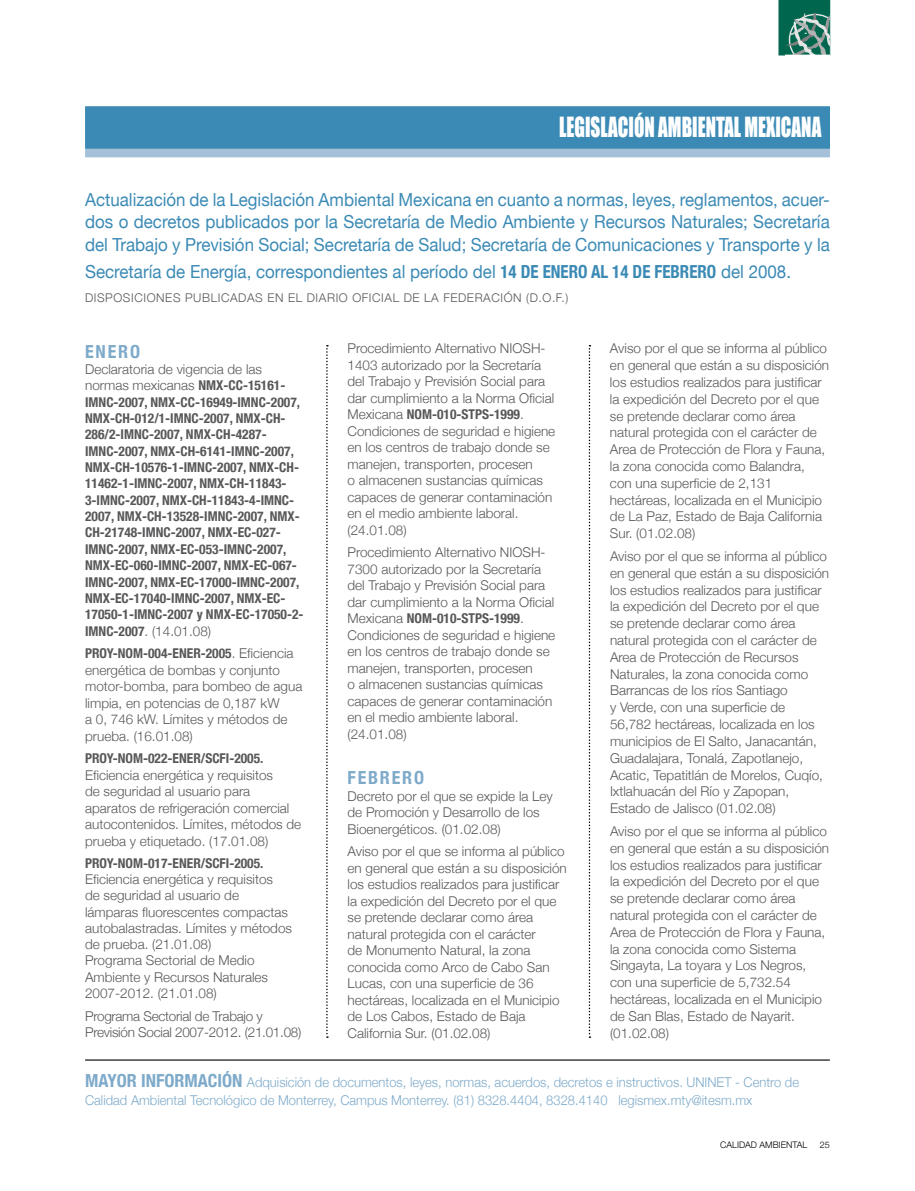
<style>
.page{position:relative;width:915px;height:1191px;background:#fff}
.page>*{position:absolute;margin:0;border:0;box-sizing:border-box;transform-origin:0 0}
.t1{font:25.5px "Impact";color:#fff;scale:.75 1}
.t2{font:18px/22.5px "Helvetica Neue";color:#3b8ab5;text-align:justify;scale:.94 1}
.t3{font:700 condensed 18px "Helvetica Neue";letter-spacing:.1em;color:#7eaaca}
.t4{font:300 13.5px/16.5px "Helvetica Neue";color:#58585a}
.t5{font:700 condensed 13.5px/16.4px "Helvetica Neue";color:#58585a}
.t6{font:300 13.5px/18px "Helvetica Neue";color:#7eaaca;scale:.96 1}
.t7{font:300 13.5px/16.5px "Helvetica Neue";letter-spacing:-.02em;color:#58585a}
.t8{font:300 12px "Helvetica Neue";letter-spacing:.05em;color:#58585a}
.t9{font:300 9px "Helvetica Neue";color:#000}
.s1{font-weight:700;font-stretch:condensed}
.s2{font-weight:700;font-stretch:condensed;font-size:18px}
.s3{font-weight:300;font-stretch:normal}
</style>
<div class="page">
<svg style="left:778px;top:0;width:51px;height:56px;background:#3b8372"></svg>
<div style="left:86px;top:107px;width:742px;height:50px;background:#a4c1d9"></div>
<div style="left:86px;top:107px;width:742px;height:41px;background:#3b8ab5"></div>
<div style="left:85px;top:106px;width:744px;height:43px;border:2px solid #3b8ab5"></div>
<svg style="left:588px;top:345px;width:2px;height:692px"></svg>
<svg style="left:326px;top:345px;width:2px;height:692px"></svg>
<hr style="left:85px;top:1059px;width:744px;height:1px;background:#000">
<h1 class="t1" style="left:559px;top:111px;width:351px">LEGISLACIÓN AMBIENTAL MEXICANA</h1>
<p class="t2" style="left:85px;top:188px;width:793px">Actualización de la Legislación Ambiental Mexicana en cuanto a normas, leyes, reglamentos, acuer&shy;dos o decretos publicados por la Secretaría de Medio Ambiente y Recursos Naturales; Secretaría del Trabajo y Previsión Social; Secretaría de Salud; Secretaría de Comunicaciones y Transporte y la</p>
<h2 class="t2" style="left:85px;top:260px;width:752px">Secretaría de Energía, correspondientes al período del <span class="s1">14 DE ENERO AL 14 DE FEBRERO</span> del 2008.</h2>
<p class="t8" style="left:85px;top:290px;width:17px">Disposiciones</p>
<p class="t8" style="left:185px;top:290px;width:9px">publicadas</p>
<p class="t8" style="left:267px;top:290px;width:56px">en el Diario</p>
<p class="t8" style="left:352px;top:290px;width:17px">Oficial</p>
<p class="t8" style="left:403px;top:290px;width:55px">de la Federaci</p>
<p class="t8" style="left:503px;top:290px;width:66px">ón (D.O.F.)</p>
<p class="t4" style="left:609px;top:340px;width:221px">Aviso por el que se informa al público en general que están a su disposición los estudios realizados para justificar la expedición del Decreto por el que se pretende declarar como área natural protegida con el carácter de Area de Protección de Flora y Fauna, la zona conocida como Balandra, con una superficie de 2,131 hectáreas, localizada en el Municipio de La Paz, Estado de Baja California Sur. (01.02.08)</p>
<p class="t4" style="left:609px;top:547px;width:221px">Aviso por el que se informa al público en general que están a su disposición los estudios realizados para justificar la expedición del Decreto por el que se pretende declarar como área natural protegida con el carácter de Area de Protección de Recursos Naturales, la zona conocida como Barrancas de los ríos Santiago<br>y Verde, con una superficie de 56,782 hectáreas, localizada en los municipios de El Salto, Janacantán, Guadalajara, Tonalá, Zapotlanejo, Acatic, Tepatitlán de Morelos, Cuqío, Ixtlahuacán del Río y Zapopan, Estado de Jalisco (01.02.08)</p>
<p class="t4" style="left:609px;top:822px;width:221px">Aviso por el que se informa al público en general que están a su disposición los estudios realizados para justificar la expedición del Decreto por el que se pretende declarar como área natural protegida con el carácter de<br>Area de Protección de Flora y Fauna, la zona conocida como Sistema<br>Singayta, La toyara y Los Negros, con una superficie de 5,732.54 hectáreas, localizada en el Municipio de San Blas, Estado de Nayarit. (01.02.08)</p>
<p class="t6" style="left:85px;top:1073px;width:745px"><span class="s2">MAYOR INFORMACIÓN</span> Adquisición de documentos, leyes, normas, acuerdos, decretos e instructivos. UNINET - Centro de<br>Calidad Ambiental Tecnológico de Monterrey, Campus Monterrey. (81) 8328.4404, 8328.4140 legismex.mty@itesm.mx</p>
<p class="t4" style="left:347px;top:340px;width:209px">Procedimiento Alternativo NIOSH-<br>1403 autorizado por la Secretaría del Trabajo y Previsión Social para dar cumplimiento a la Norma Oficial<br>Mexicana <span class="s1">NOM-010-STPS-1999</span>.<br>Condiciones de seguridad e higiene en los centros de trabajo donde se manejen, transporten, procesen<br>o almacenen sustancias químicas capaces de generar contaminación en el medio ambiente laboral. (24.01.08)</p>
<p class="t4" style="left:347px;top:544px;width:209px">Procedimiento Alternativo NIOSH-<br>7300 autorizado por la Secretaría del Trabajo y Previsión Social para dar cumplimiento a la Norma Oficial<br>Mexicana <span class="s1">NOM-010-STPS-1999</span>.<br>Condiciones de seguridad e higiene en los centros de trabajo donde se manejen, transporten, procesen<br>o almacenen sustancias químicas capaces de generar contaminación en el medio ambiente laboral. (24.01.08)</p>
<h2 class="t3" style="left:347px;top:766px;width:77px">FEBRERO</h2>
<p class="t4" style="left:347px;top:787px;width:207px">Decreto por el que se expide la Ley de Promoción y Desarrollo de los<br>Bioenergéticos. (01.02.08)</p>
<p class="t4" style="left:347px;top:842px;width:221px">Aviso por el que se informa al público en general que están a su disposición los estudios realizados para justificar la expedición del Decreto por el que se pretende declarar como área natural protegida con el carácter<br>de Monumento Natural, la zona conocida como Arco de Cabo San Lucas, con una superficie de 36 hectáreas, localizada en el Municipio de Los Cabos, Estado de Baja California Sur. (01.02.08)</p>
<h2 class="t3" style="left:85px;top:340px;width:55px">ENERO</h2>
<p class="t5" style="left:85px;top:361px;width:220px"><span class="s3">Declaratoria de vigencia de las normas mexicanas</span> NMX-CC-15161- IMNC-2007, NMX-CC-16949-IMNC-2007, NMX-CH-012/1-IMNC-2007, NMX-CH-286/2-IMNC-2007, NMX-CH-4287- IMNC-2007, NMX-CH-6141-IMNC-2007, NMX-CH-10576-1-IMNC-2007, NMX-CH-11462-1-IMNC-2007, NMX-CH-11843- 3-IMNC-2007, NMX-CH-11843-4-IMNC-2007, NMX-CH-13528-IMNC-2007, NMX-CH-21748-IMNC-2007, NMX-EC-027- IMNC-2007, NMX-EC-053-IMNC-2007, NMX-EC-060-IMNC-2007, NMX-EC-067- IMNC-2007, NMX-EC-17000-IMNC-2007, NMX-EC-17040-IMNC-2007, NMX-EC-17050-1-IMNC-2007 y NMX-EC-17050-2- IMNC-2007<span class="s3">. (14.01.08)</span></p>
<p class="t4" style="left:85px;top:645px;width:219px"><span class="s1">PROY-NOM-004-ENER-2005</span>. Eficiencia energética de bombas y conjunto motor-bomba, para bombeo de agua limpia, en potencias de 0,187 kW<br>a 0, 746 kW. Límites y métodos de prueba. (16.01.08)</p>
<p class="t5" style="left:85px;top:750px;width:180px">PROY-NOM-022-ENER/SCFI-2005.</p>
<p class="t4" style="left:85px;top:766px;width:218px">Eficiencia energética y requisitos<br>de seguridad al usuario para aparatos de refrigeración comercial autocontenidos. Límites, métodos de prueba y etiquetado. (17.01.08)</p>
<p class="t5" style="left:85px;top:855px;width:180px">PROY-NOM-017-ENER/SCFI-2005.</p>
<p class="t4" style="left:85px;top:871px;width:208px">Eficiencia energética y requisitos<br>de seguridad al usuario de lámparas fluorescentes compactas autobalastradas. Límites y métodos de prueba. (21.01.08)<br>Programa Sectorial de Medio<br>Ambiente y Recursos Naturales<br>2007-2012. (21.01.08)</p>
<p class="t7" style="left:85px;top:1007px;width:218px">Programa Sectorial de Trabajo y<br>Previsión Social 2007-2012. (21.01.08)</p>
<p class="t9" style="left:720px;top:1139px;width:89px">CALIDAD AMBIENTAL</p>
<p class="t9" style="left:819px;top:1139px;width:12px">25</p>
</div>
